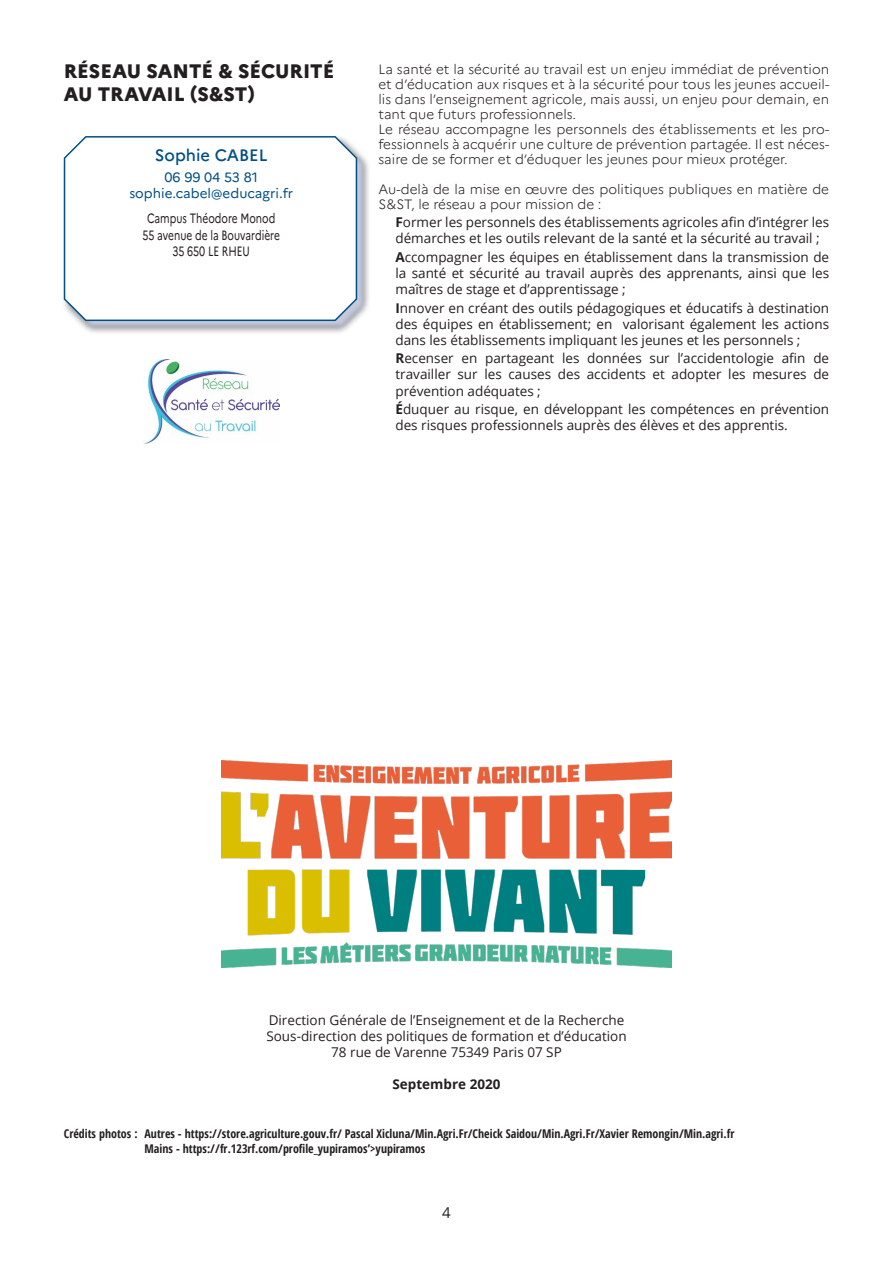
<style>
.page{position:relative;width:893px;height:1263px;background:#fff}
.page>*{position:absolute;margin:0;border:0;box-sizing:border-box;transform-origin:0 0}
.RESEAU{font:800 19.5px/22.5px "Marianne";color:#231f20}
.NOM-Prenom{font:500 16.5px "Marianne";color:#014f85}
.t1{font:15px "Open Sans";color:#231f20}
.PUCE_losange-TEXTE{font:13.5px/16.2px "Open Sans";color:#231f20;text-align:justify}
.TEXTE_Reseau{font:300 13.5px/15px "Marianne";color:#231f20;text-align:justify}
.Adresse_MAA_verso-co{font:13.5px "Open Sans";color:#231f20}
.Adresse{font:13.5px "Marianne";color:#231f20;scale:.75 1}
.Tel_Mail{font:13.5px "Marianne";color:#014f85}
.Adresse_MAA_verso-co-2{font:700 13.5px "Open Sans";color:#231f20}
.Credits_photos{font:700 12px "Open Sans Condensed";color:#231f20}
.s1{font-weight:700}
</style>
<div class="page">
<div style="left:62px;top:134px;width:310px;height:201px;background:#231f20;opacity:.75"></div>
<svg style="left:66px;top:138px;width:301px;height:193px;background:#c9cad2"></svg>
<svg style="left:63px;top:135px;width:295px;height:187px"></svg>
<img style="left:143px;top:359px;width:136px;height:85px">
<img style="left:221px;top:761px;width:451px;height:207px">
<p class="RESEAU" style="left:64px;top:60px;width:272px">RÉSEAU SANTÉ &amp; SÉCURITÉ<br>AU TRAVAIL (S&amp;ST)</p>
<p class="NOM-Prenom" style="left:155px;top:145px;width:114px">Sophie CABEL</p>
<p class="Tel_Mail" style="left:164px;top:169px;width:95px">06 99 04 53 81</p>
<p class="Tel_Mail" style="left:129px;top:185px;width:165px">sophie.cabel@educagri.fr</p>
<p class="Adresse" style="left:147px;top:210px;width:173px">Campus Théodore Monod</p>
<p class="Adresse" style="left:142px;top:227px;width:185px">55 avenue de la Bouvardière</p>
<p class="Adresse" style="left:173px;top:243px;width:105px">35 650 LE RHEU</p>
<p class="TEXTE_Reseau" style="left:378px;top:62px;width:452px">La santé et la sécurité au travail est un enjeu immédiat de prévention et d’éducation aux risques et à la sécurité pour tous les jeunes accueil&shy;lis dans l’enseignement agricole, mais aussi, un enjeu pour demain, en tant que futurs professionnels.</p>
<p class="TEXTE_Reseau" style="left:378px;top:122px;width:452px">Le réseau accompagne les personnels des établissements et les pro&shy;fessionnels à acquérir une culture de prévention partagée. Il est néces&shy;saire de se former et d’éduquer les jeunes pour mieux protéger.</p>
<p class="TEXTE_Reseau" style="left:378px;top:182px;width:452px">Au-delà de la mise en œuvre des politiques publiques en matière de<br>S&amp;ST, le réseau a pour mission de :</p>
<p class="PUCE_losange-TEXTE" style="left:395px;top:214px;width:435px"><span class="s1">F</span>ormer les personnels des établissements agricoles afi n d’intégrer les démarches et les outils relevant de la santé et la sécurité au travail ;</p>
<p class="PUCE_losange-TEXTE" style="left:395px;top:248px;width:435px"><span class="s1">A</span>ccompagner les équipes en établissement dans la transmission de la santé et sécurité au travail auprès des apprenants, ainsi que les maîtres de stage et d’apprentissage ;</p>
<p class="PUCE_losange-TEXTE" style="left:395px;top:299px;width:435px"><span class="s1">I</span>nnover en créant des outils pédagogiques et éducatifs à destination des équipes en établissement; en valorisant également les actions dans les établissements impliquant les jeunes et les personnels ;</p>
<p class="PUCE_losange-TEXTE" style="left:395px;top:350px;width:435px"><span class="s1">R</span>ecenser en partageant les données sur l’accidentologie afi n de travailler sur les causes des accidents et adopter les mesures de prévention adéquates ;</p>
<p class="PUCE_losange-TEXTE" style="left:395px;top:401px;width:435px"><span class="s1">É</span>duquer au risque, en développant les compétences en prévention des risques professionnels auprès des élèves et des apprentis.</p>
<p class="Adresse_MAA_verso-co" style="left:269px;top:1010px;width:357px">Direction Générale de l’Enseignement et de la Recherche</p>
<p class="Adresse_MAA_verso-co" style="left:266px;top:1026px;width:362px">Sous-direction des politiques de formation et d’éducation</p>
<p class="Adresse_MAA_verso-co" style="left:331px;top:1043px;width:232px">78 rue de Varenne 75349 Paris 07 SP</p>
<p class="Adresse_MAA_verso-co-2" style="left:392px;top:1075px;width:110px">Septembre 2020</p>
<p class="Credits_photos" style="left:64px;top:1125px;width:672px">Crédits photos : Autres - https://store.agriculture.gouv.fr/ Pascal Xicluna/Min.Agri.Fr/Cheick Saidou/Min.Agri.Fr/Xavier Remongin/Min.agri.fr</p>
<p class="Credits_photos" style="left:145px;top:1140px;width:282px">Mains - https://fr.123rf.com/profile_yupiramos’&gt;yupiramos</p>
<p class="t1" style="left:442px;top:1202px;width:10px">4</p>
</div>
